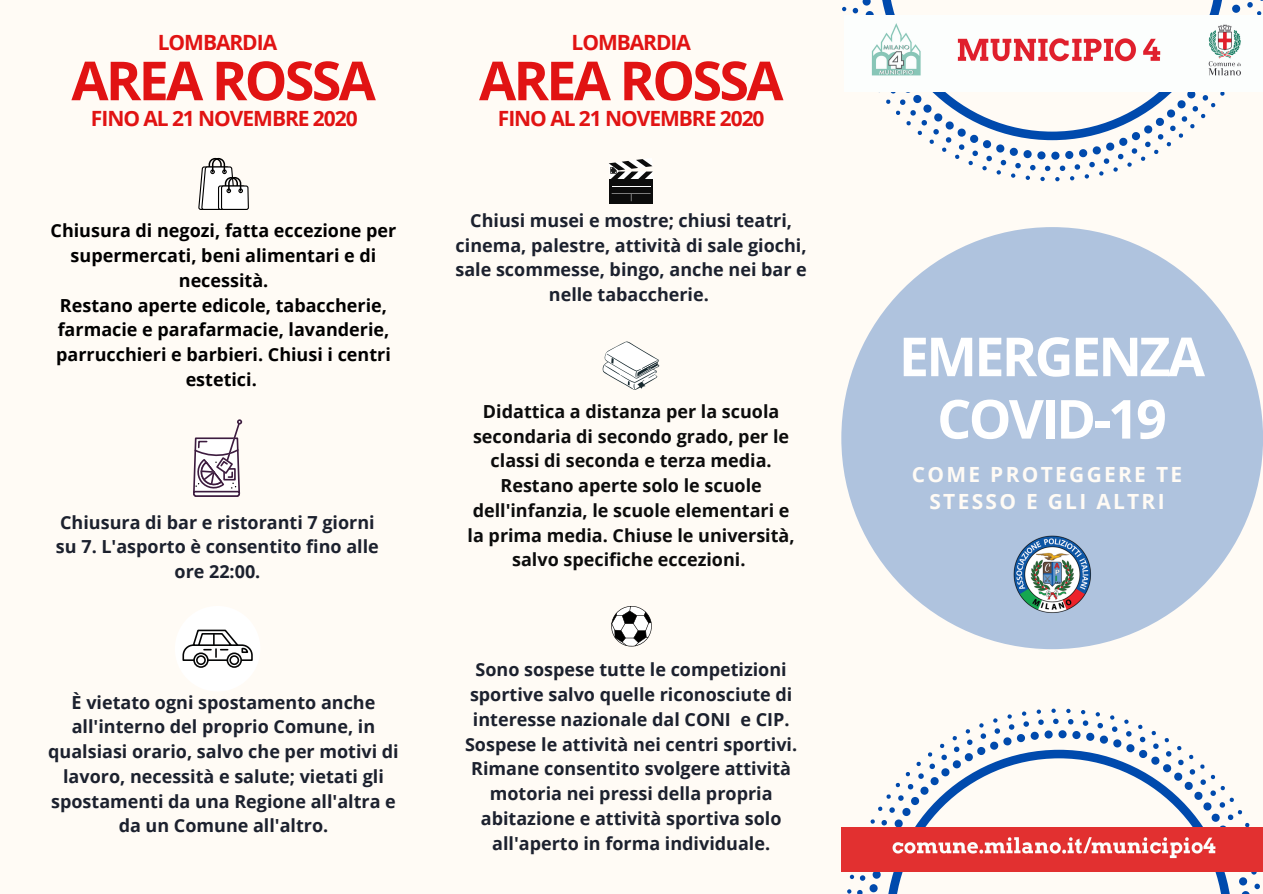
<style>
.page{position:relative;width:1263px;height:894px;background:#fff}
.page>*{position:absolute;margin:0;border:0;box-sizing:border-box;transform-origin:0 0}
.t1{font:700 53.85px "Open Sans";letter-spacing:-.05em;color:#e11313}
.t2{font:700 53.85px/62.4px "Open Sans";letter-spacing:-.05em;color:#fff;text-align:center}
.t3{font:700 21px "Open Sans";letter-spacing:-.05em;color:#e11313}
.t4{font:700 21px/26.2px "Open Sans";letter-spacing:.11em;color:#fffbf5;text-align:center}
.t5{font:700 18px/24.8px "Open Sans";color:#1c212e;text-align:center}
.t6{font:700 18px/24.8px "Open Sans";color:#0c0c0c;text-align:center}
.t7{font:700 18px/24.8px "Open Sans";color:#000;text-align:center}
</style>
<div class="page">
<div style="left:0;top:0;width:1263px;height:893px;background:#fffbf5"></div>
<div style="left:841px;top:227px;width:422px;height:422px;background:#afc3de;border-radius:50%"></div>
<svg style="left:842px;top:0;width:421px;height:181px"></svg>
<img style="left:845px;top:16px;width:418px;height:75px">
<svg style="left:845px;top:708px;width:418px;height:185px"></svg>
<img style="left:841px;top:827px;width:422px;height:44px">
<svg style="left:193px;top:419px;width:49px;height:77px"></svg>
<div style="left:175px;top:605px;width:85px;height:86px;background:#fff;border-radius:50%"></div>
<svg style="left:182px;top:629px;width:71px;height:32px"></svg>
<div style="left:227px;top:652px;width:15px;height:15px;border:2px solid #040505;border-radius:50%"></div>
<div style="left:230px;top:656px;width:8px;height:8px;background:#fff;border-radius:50%"></div>
<div style="left:229px;top:655px;width:10px;height:10px;border:2px solid #040505;border-radius:50%"></div>
<svg style="left:194px;top:653px;width:14px;height:14px"></svg>
<div style="left:193px;top:652px;width:16px;height:15px;border:2px solid #040505;border-radius:50%"></div>
<div style="left:197px;top:656px;width:8px;height:8px;background:#fff;border-radius:50%"></div>
<div style="left:196px;top:655px;width:10px;height:10px;border:2px solid #040505;border-radius:50%"></div>
<img style="left:1013px;top:535px;width:78px;height:78px">
<svg style="left:603px;top:341px;width:57px;height:49px"></svg>
<div style="left:222px;top:186px;width:26px;height:23px;background:#fff;border-radius:2px"></div>
<div style="left:221px;top:185px;width:28px;height:25px;border:1px solid #000;border-radius:2px"></div>
<svg style="left:198px;top:158px;width:45px;height:52px"></svg>
<div style="left:610px;top:180px;width:43px;height:24px;background:#0c0c0c"></div>
<hr style="left:612px;top:186px;width:39px;height:1px;background:#fff">
<svg style="left:612px;top:193px;width:39px;height:8px"></svg>
<svg style="left:609px;top:159px;width:44px;height:21px"></svg>
<svg style="left:611px;top:606px;width:41px;height:40px"></svg>
<p class="t3" style="left:158px;top:28px;width:121px">LOMBARDIA</p>
<p class="t3" style="left:572px;top:28px;width:121px">LOMBARDIA</p>
<h1 class="t1" style="left:71px;top:43px;width:306px">AREA ROSSA</h1>
<h1 class="t1" style="left:479px;top:43px;width:306px">AREA ROSSA</h1>
<p class="t3" style="left:91px;top:103px;width:268px">FINO AL 21 NOVEMBRE 2020</p>
<p class="t7" style="left:51px;top:218px;width:347px">Chiusura di negozi, fatta eccezione per supermercati, beni alimentari e di necessità.<br>Restano aperte edicole, tabaccherie, farmacie e parafarmacie, lavanderie, parrucchieri e barbieri. Chiusi i centri estetici.</p>
<p class="t5" style="left:56px;top:509px;width:324px">Chiusura di bar e ristoranti 7 giorni su 7. L'asporto è consentito fino alle ore 22:00.</p>
<p class="t5" style="left:48px;top:689px;width:352px">È vietato ogni spostamento anche all'interno del proprio Comune, in qualsiasi orario, salvo che per motivi di lavoro, necessità e salute; vietati gli spostamenti da una Regione all'altra e da un Comune all'altro.</p>
<p class="t3" style="left:498px;top:103px;width:268px">FINO AL 21 NOVEMBRE 2020</p>
<p class="t5" style="left:455px;top:207px;width:353px">Chiusi musei e mostre; chiusi teatri, cinema, palestre, attività di sale giochi, sale scommesse, bingo, anche nei bar e nelle tabaccherie.</p>
<p class="t6" style="left:468px;top:398px;width:329px">Didattica a distanza per la scuola secondaria di secondo grado, per le classi di seconda e terza media.<br>Restano aperte solo le scuole dell'infanzia, le scuole elementari e la prima media. Chiuse le università, salvo specifiche eccezioni.</p>
<p class="t5" style="left:465px;top:656px;width:334px">Sono sospese tutte le competizioni sportive salvo quelle riconosciute di interesse nazionale dal CONI e CIP.<br>Sospese le attività nei centri sportivi.<br>Rimane consentito svolgere attività motoria nei pressi della propria abitazione e attività sportiva solo all'aperto in forma individuale.</p>
<h1 class="t2" style="left:899px;top:324px;width:308px">EMERGENZA<br>COVID-19</h1>
<p class="t4" style="left:912px;top:461px;width:272px">COME PROTEGGERE TE<br>STESSO E GLI ALTRI</p>
</div>
